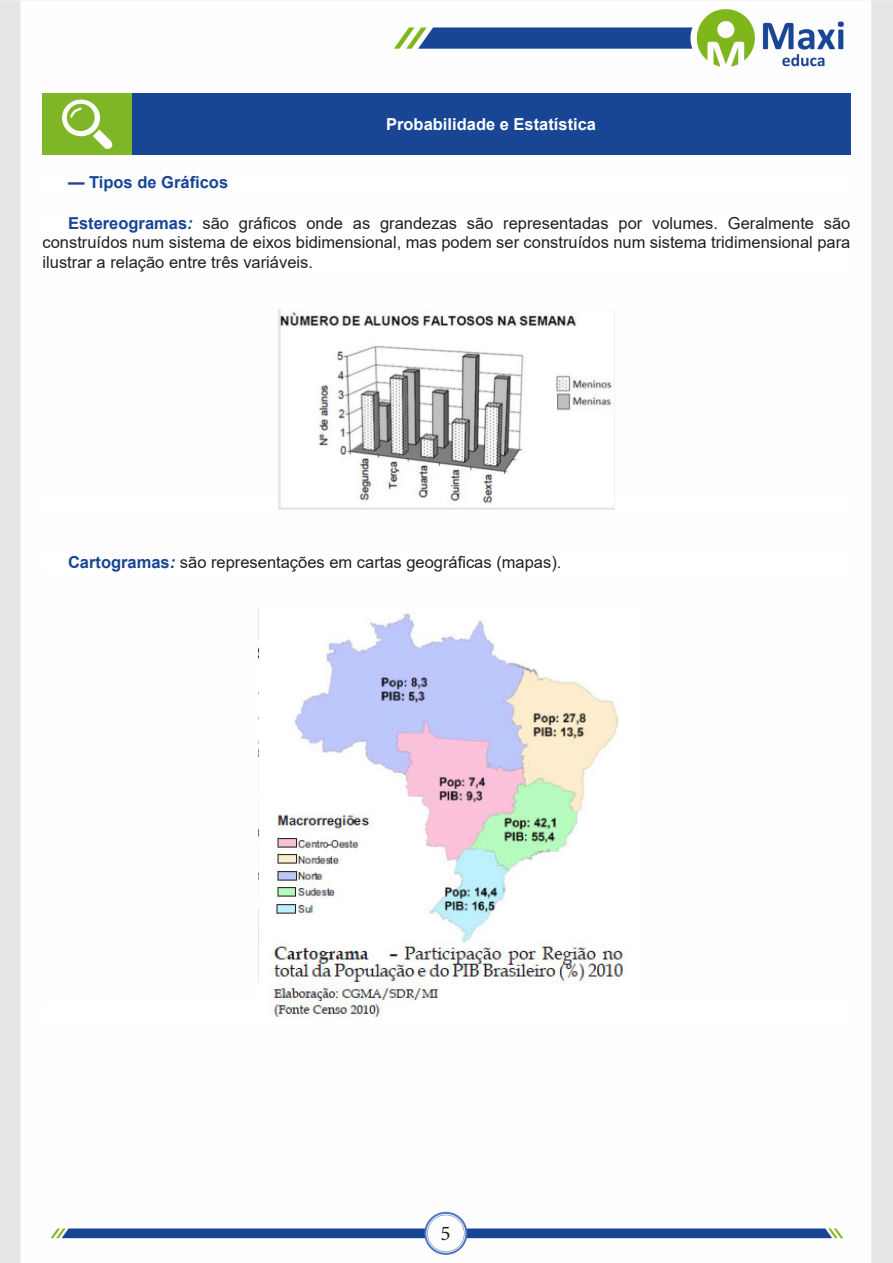
<style>
.page{position:relative;width:893px;height:1263px;background:#fff}
.page>*{position:absolute;margin:0;border:0;box-sizing:border-box;transform-origin:0 0}
.t1{font:21px "Minion Pro";color:#231f20}
.t2{font:16.5px/19.8px "Arial";color:#231f20;text-align:justify}
.Titulo_de_Caixa{font:700 16.5px "Arial";color:#fff}
.t3{font:700 16.5px "Arial";color:#184695}
.s1{font-weight:700;color:#184695}
.s2{font-weight:700;font-style:italic;color:#184695}
</style>
<div class="page">
<img style="left:0;top:0;width:893px;height:1263px">
<div style="left:43px;top:176px;width:807px;height:15px;background:#fff"></div>
<div style="left:43px;top:217px;width:807px;height:55px;background:#fff"></div>
<div style="left:43px;top:498px;width:807px;height:15px;background:#fff"></div>
<div style="left:43px;top:556px;width:807px;height:15px;background:#fff"></div>
<div style="left:43px;top:1005px;width:807px;height:15px;background:#fff"></div>
<div style="left:43px;top:94px;width:89px;height:61px;background:#7fb628"></div>
<div style="left:132px;top:94px;width:718px;height:61px;background:#184695"></div>
<svg style="left:62px;top:100px;width:51px;height:49px"></svg>
<img style="left:278px;top:310px;width:337px;height:200px">
<img style="left:258px;top:609px;width:377px;height:408px">
<p class="Titulo_de_Caixa" style="left:386px;top:113px;width:211px">Probabilidade e Estatística</p>
<p class="t3" style="left:68px;top:170px;width:162px">— Tipos de Gráficos</p>
<p class="t2" style="left:43px;top:213px;width:809px;text-indent:26px"><span class="s1">Estereogramas</span><span class="s2">:</span> são gráficos onde as grandezas são representadas por volumes. Geralmente são construídos num sistema de eixos bidimensional, mas podem ser construídos num sistema tridimensional para ilustrar a relação entre três variáveis.</p>
<p class="t2" style="left:68px;top:552px;width:495px"><span class="s1">Cartogramas</span><span class="s2">:</span> são representações em cartas geográficas (mapas).</p>
<p class="t1" style="left:440px;top:1219px;width:12px">5</p>
</div>
